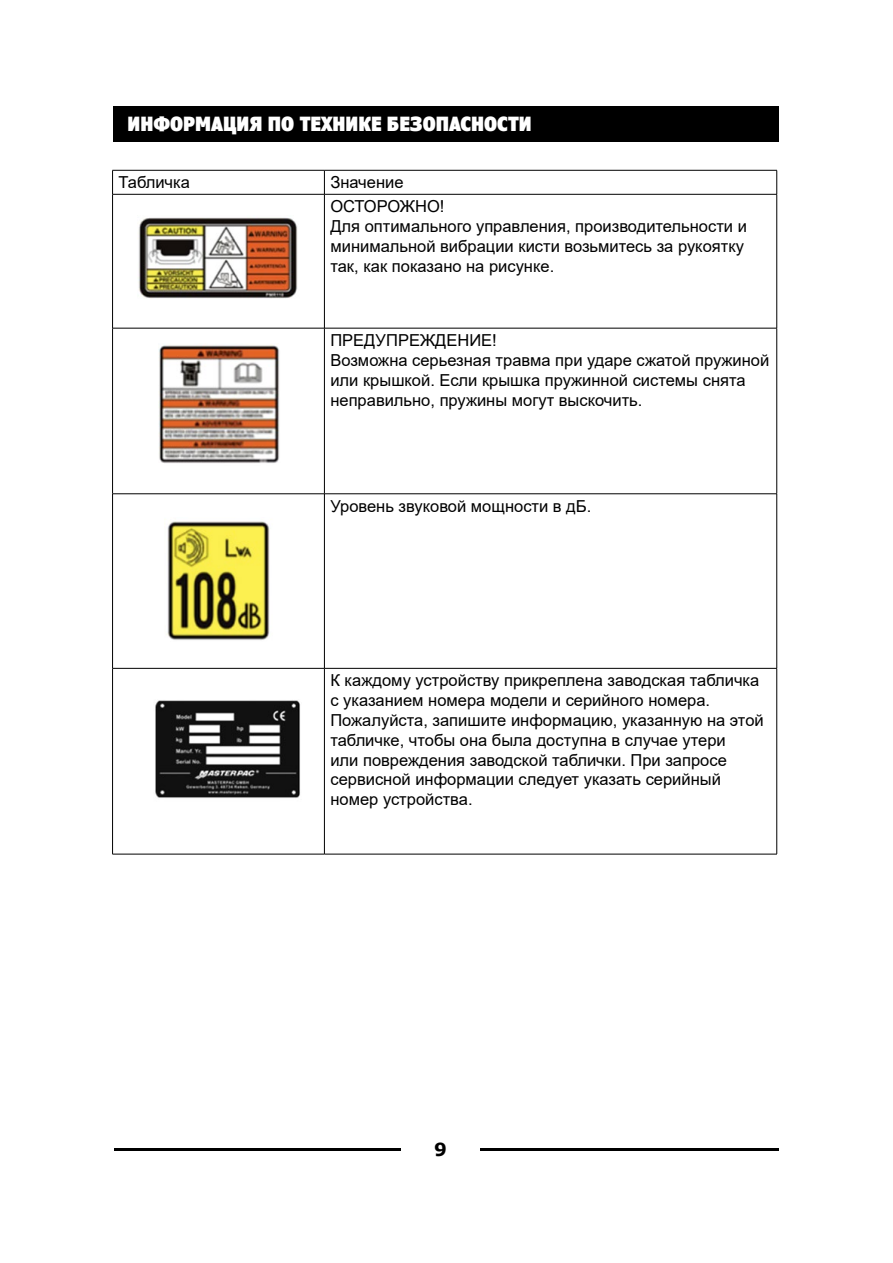
<style>
.page{position:relative;width:893px;height:1263px;background:#fff}
.page>*{position:absolute;margin:0;border:0;box-sizing:border-box;transform-origin:0 0}
.t1{font:900 condensed 19.5px "Verdana Pro";color:#fff}
.t2{font:700 18px "Verdana";color:#000}
.t3{font:16.5px/19.8px "Arial";color:#000}
</style>
<div class="page">
<div style="left:114px;top:106px;width:665px;height:36px;background:#000"></div>
<hr style="left:114px;top:1148px;width:286px;height:2px;background:#000">
<hr style="left:480px;top:1148px;width:299px;height:2px;background:#000">
<hr style="left:112px;top:170px;width:212px;height:1px;background:#000">
<svg style="left:112px;top:170px;width:1px;height:24px"></svg>
<hr style="left:324px;top:170px;width:453px;height:1px;background:#000">
<svg style="left:324px;top:170px;width:1px;height:24px"></svg>
<svg style="left:776px;top:170px;width:1px;height:24px"></svg>
<hr style="left:112px;top:194px;width:212px;height:1px;background:#000">
<hr style="left:112px;top:194px;width:1px;height:134px;background:#000">
<hr style="left:324px;top:194px;width:453px;height:1px;background:#000">
<hr style="left:324px;top:194px;width:1px;height:134px;background:#000">
<hr style="left:776px;top:194px;width:1px;height:134px;background:#000">
<hr style="left:112px;top:328px;width:212px;height:1px;background:#000">
<hr style="left:112px;top:328px;width:1px;height:166px;background:#000">
<hr style="left:324px;top:328px;width:453px;height:1px;background:#000">
<hr style="left:324px;top:328px;width:1px;height:166px;background:#000">
<hr style="left:776px;top:328px;width:1px;height:166px;background:#000">
<hr style="left:112px;top:493px;width:212px;height:1px;background:#000">
<hr style="left:112px;top:494px;width:1px;height:174px;background:#000">
<hr style="left:324px;top:493px;width:453px;height:1px;background:#000">
<hr style="left:324px;top:494px;width:1px;height:174px;background:#000">
<hr style="left:776px;top:494px;width:1px;height:174px;background:#000">
<hr style="left:112px;top:668px;width:212px;height:1px;background:#000">
<hr style="left:112px;top:668px;width:1px;height:186px;background:#000">
<hr style="left:324px;top:668px;width:453px;height:1px;background:#000">
<hr style="left:324px;top:668px;width:1px;height:186px;background:#000">
<hr style="left:776px;top:668px;width:1px;height:186px;background:#000">
<hr style="left:112px;top:854px;width:212px;height:1px;background:#000">
<hr style="left:324px;top:854px;width:453px;height:1px;background:#000">
<img style="left:138px;top:217px;width:160px;height:82px">
<img style="left:159px;top:344px;width:121px;height:119px">
<img style="left:166px;top:521px;width:104px;height:119px">
<img style="left:155px;top:700px;width:145px;height:98px">
<p class="t1" style="left:128px;top:110px;width:406px">ИНФОРМАЦИЯ ПО ТЕХНИКЕ БЕЗОПАСНОСТИ</p>
<p class="t3" style="left:119px;top:172px;width:73px">Табличка</p>
<p class="t3" style="left:330px;top:170px;width:116px;line-height:24px">Значение<br>ОСТОРОЖНО!</p>
<p class="t3" style="left:330px;top:216px;width:418px">Для оптимального управления, производительности и минимальной вибрации кисти возьмитесь за рукоятку так, как показано на рисунке.</p>
<p class="t3" style="left:330px;top:330px;width:440px">ПРЕДУПРЕЖДЕНИЕ!<br>Возможна серьезная травма при ударе сжатой пружиной или крышкой. Если крышка пружинной системы снята неправильно, пружины могут выскочить.</p>
<p class="t3" style="left:330px;top:496px;width:262px">Уровень звуковой мощности в дБ.</p>
<p class="t3" style="left:330px;top:670px;width:435px">К каждому устройству прикреплена заводская табличка с указанием номера модели и серийного номера.<br>Пожалуйста, запишите информацию, указанную на этой табличке, чтобы она была доступна в случае утери<br>или повреждения заводской таблички. При запросе сервисной информации следует указать серийный номер устройства.</p>
<p class="t2" style="left:434px;top:1137px;width:14px">9</p>
</div>
